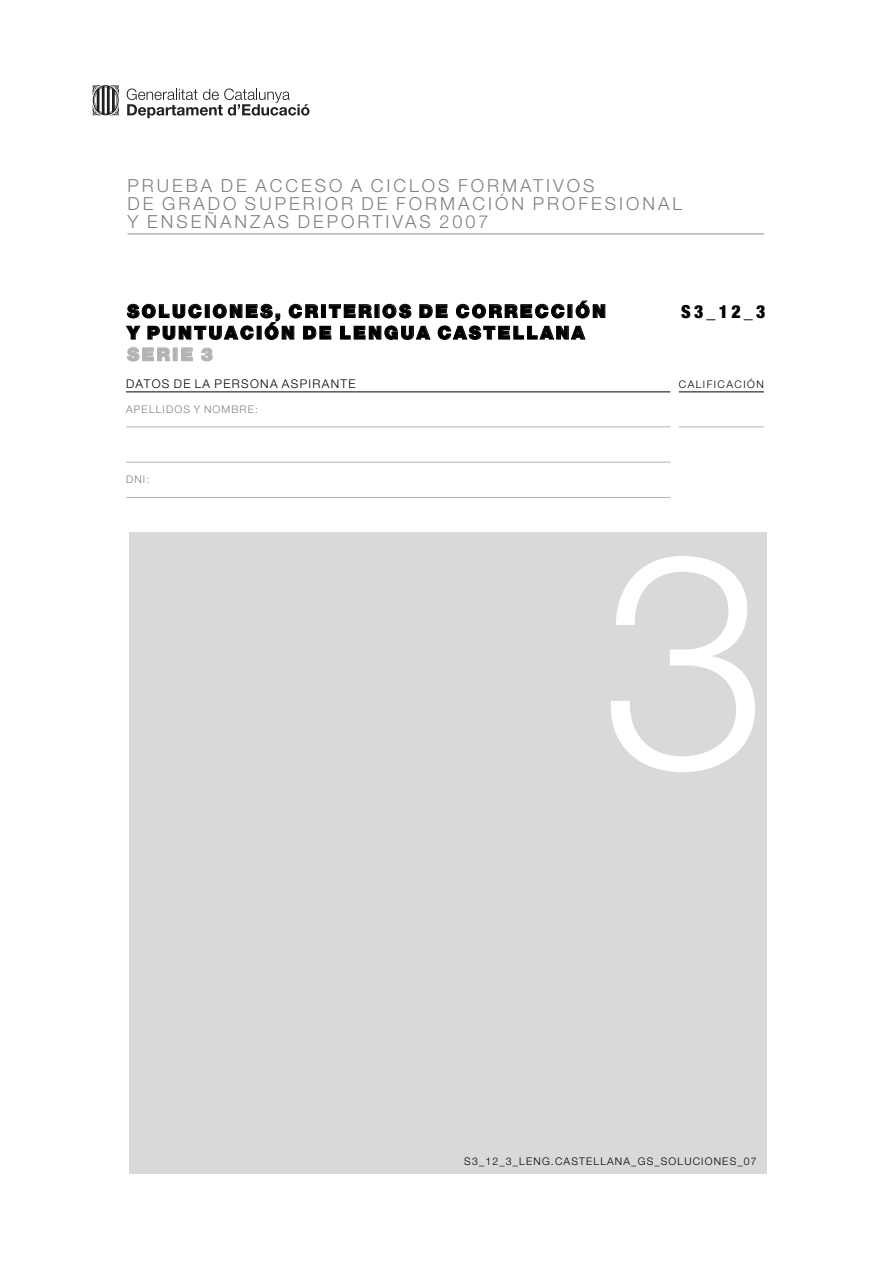
<style>
.page{position:relative;width:893px;height:1263px;background:#fff}
.page>*{position:absolute;margin:0;border:0;box-sizing:border-box;transform-origin:0 0}
.t1{font:300 300px "Helvetica Neue";color:#fff}
.t2{font:300 18px/18px "Helvetica Neue";letter-spacing:.165em;color:#808080}
.t3{font:900 18px/21.6px "Helvetica Neue";letter-spacing:.13em;color:#000}
.t4{font:900 condensed 18px "Helvetica Neue";color:#000}
.t5{font:900 18px "Helvetica Neue";letter-spacing:.13em;color:#b3b3b3}
.t6{font:300 12px "Helvetica Neue";letter-spacing:.11em;color:#000}
.t7{font:300 10.5px "Helvetica Neue";letter-spacing:.11em;color:#000}
.t8{font:300 10.5px "Helvetica Neue";letter-spacing:.11em;color:#808080}
.t9{font:300 10.5px "Helvetica Neue";letter-spacing:.14em;color:#000}
</style>
<div class="page">
<div style="left:129px;top:532px;width:638px;height:642px;background:#d9d9d9"></div>
<svg style="left:127px;top:89px;width:182px;height:29px"></svg>
<svg style="left:92px;top:85px;width:27px;height:31px"></svg>
<hr style="left:128px;top:233px;width:636px;height:2px;background:#b3b3b3">
<hr style="left:126px;top:392px;width:544px;height:1px;background:#000">
<hr style="left:126px;top:427px;width:544px;height:1px;background:#b3b3b3">
<hr style="left:126px;top:462px;width:544px;height:1px;background:#b3b3b3">
<hr style="left:126px;top:497px;width:544px;height:1px;background:#b3b3b3">
<hr style="left:679px;top:392px;width:85px;height:1px;background:#000">
<hr style="left:679px;top:427px;width:85px;height:1px;background:#b3b3b3">
<p class="t2" style="left:128px;top:179px;width:556px">PRUEBA DE ACCESO A CICLOS FORMATIVOS<br>DE GRADO SUPERIOR DE FORMACIÓN PROFESIONAL<br>Y ENSEÑANZAS DEPORTIVAS 2007</p>
<p class="t3" style="left:127px;top:302px;width:480px">SOLUCIONES, CRITERIOS DE CORRECCIÓN<br>Y PUNTUACIÓN DE LENGUA CASTELLANA</p>
<p class="t5" style="left:127px;top:348px;width:87px">SERIE 3</p>
<p class="t4" style="left:681px;top:306px;width:86px">S3_12_3</p>
<p class="t6" style="left:126px;top:379px;width:231px">DATOS DE LA PERSONA ASPIRANTE</p>
<p class="t9" style="left:679px;top:380px;width:87px">CALIFICACIÓN</p>
<p class="t8" style="left:126px;top:406px;width:134px">APELLIDOS Y NOMBRE:</p>
<p class="t8" style="left:126px;top:476px;width:25px">DNI:</p>
<h1 class="t1" style="left:601px;top:553px;width:168px">3</h1>
<p class="t7" style="left:464px;top:1157px;width:294px">S3_12_3_LENG.CASTELLANA_GS_SOLUCIONES_07</p>
</div>
